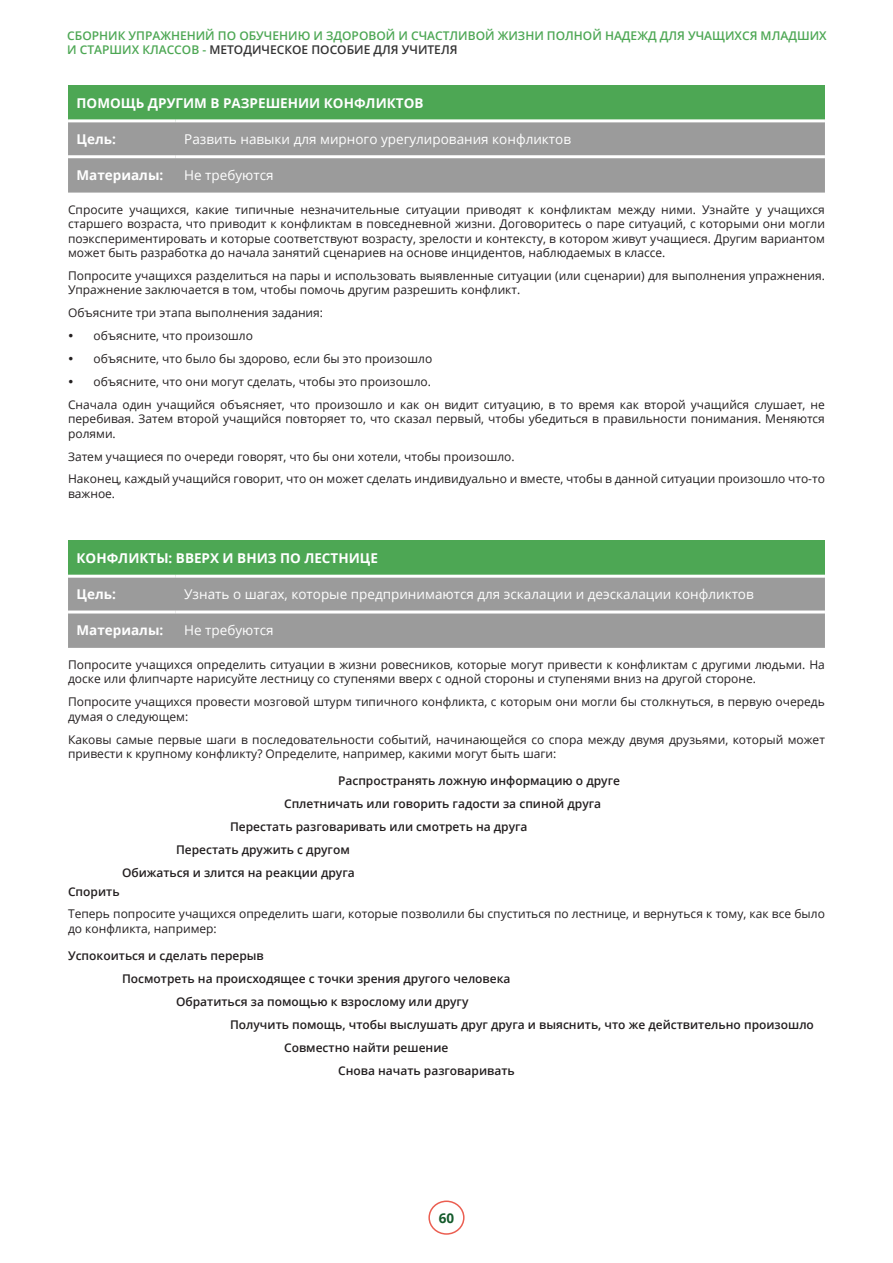
<style>
.page{position:relative;width:893px;height:1263px;background:#fff}
.page>*{position:absolute;margin:0;border:0;box-sizing:border-box;transform-origin:0 0}
.t1{font:13.5px "Open Sans";color:#fff}
.t2{font:700 13.5px "Open Sans";color:#fff}
.t3{font:700 13.5px "Open Sans";color:#135a2b}
.t4{font:12px/14.4px "Open Sans";color:#231f20}
.t5{font:600 12px "Open Sans";color:#231f20}
.t6{font:600 12px/14.4px "Open Sans";color:#4da754}
.s1{color:#333}
</style>
<div class="page">
<div style="left:428px;top:1200px;width:37px;height:35px;border:2px solid #eb5e51;border-radius:50%"></div>
<div style="left:68px;top:85px;width:757px;height:36px;background:#4da754"></div>
<div style="left:68px;top:122px;width:757px;height:71px;background:#9b9b9b"></div>
<hr style="left:68px;top:119px;width:108px;height:3px;background:#fff">
<hr style="left:176px;top:119px;width:649px;height:3px;background:#fff">
<hr style="left:68px;top:155px;width:108px;height:3px;background:#fff">
<hr style="left:176px;top:155px;width:649px;height:3px;background:#fff">
<div style="left:68px;top:540px;width:757px;height:36px;background:#4da754"></div>
<div style="left:68px;top:578px;width:757px;height:70px;background:#9b9b9b"></div>
<hr style="left:68px;top:575px;width:108px;height:3px;background:#fff">
<hr style="left:176px;top:575px;width:649px;height:3px;background:#fff">
<hr style="left:68px;top:610px;width:108px;height:3px;background:#fff">
<hr style="left:176px;top:610px;width:649px;height:3px;background:#fff">
<p class="t6" style="left:67px;top:28px;width:761px">СБОРНИК УПРАЖНЕНИЙ ПО ОБУЧЕНИЮ И ЗДОРОВОЙ И СЧАСТЛИВОЙ ЖИЗНИ ПОЛНОЙ НАДЕЖД ДЛЯ УЧАЩИХСЯ МЛАДШИХ<br>И СТАРШИХ КЛАССОВ - <span class="s1">МЕТОДИЧЕСКОЕ ПОСОБИЕ ДЛЯ УЧИТЕЛЯ</span></p>
<p class="t2" style="left:77px;top:94px;width:348px">ПОМОЩЬ ДРУГИМ В РАЗРЕШЕНИИ КОНФЛИКТОВ</p>
<p class="t2" style="left:77px;top:130px;width:41px">Цель:</p>
<p class="t1" style="left:184px;top:130px;width:388px">Развить навыки для мирного урегулирования конфликтов</p>
<p class="t2" style="left:77px;top:165px;width:88px">Материалы:</p>
<p class="t1" style="left:184px;top:166px;width:91px">Не требуются</p>
<p class="t4" style="left:68px;top:202px;width:758px;text-align:justify">Спросите учащихся, какие типичные незначительные ситуации приводят к конфликтам между ними. Узнайте у учащихся старшего возраста, что приводит к конфликтам в повседневной жизни. Договоритесь о паре ситуаций, с которыми они могли поэкспериментировать и которые соответствуют возрасту, зрелости и контексту, в котором живут учащиеся. Другим вариантом может быть разработка до начала занятий сценариев на основе инцидентов, наблюдаемых в классе.</p>
<p class="t4" style="left:68px;top:268px;width:758px">Попросите учащихся разделиться на пары и использовать выявленные ситуации (или сценарии) для выполнения упражнения.<br>Упражнение заключается в том, чтобы помочь другим разрешить конфликт.</p>
<p class="t4" style="left:68px;top:305px;width:257px">Объясните три этапа выполнения задания:</p>
<p class="t4" style="left:94px;top:328px;width:161px">объясните, что произошло</p>
<p class="t4" style="left:94px;top:351px;width:340px">объясните, что было бы здорово, если бы это произошло</p>
<p class="t4" style="left:94px;top:374px;width:339px">объясните, что они могут сделать, чтобы это произошло.</p>
<p class="t4" style="left:68px;top:397px;width:758px">Сначала один учащийся объясняет, что произошло и как он видит ситуацию, в то время как второй учащийся слушает, не</p>
<p class="t4" style="left:68px;top:411px;width:758px">перебивая. Затем второй учащийся повторяет то, что сказал первый, чтобы убедиться в правильности понимания. Меняются ролями.</p>
<p class="t4" style="left:68px;top:444px;width:758px;line-height:23px">Затем учащиеся по очереди говорят, что бы они хотели, чтобы произошло.<br>Наконец, каждый учащийся говорит, что он может сделать индивидуально и вместе, чтобы в данной ситуации произошло что-то</p>
<p class="t4" style="left:68px;top:486px;width:49px">важное.</p>
<p class="t2" style="left:77px;top:549px;width:303px">КОНФЛИКТЫ: ВВЕРХ И ВНИЗ ПО ЛЕСТНИЦЕ</p>
<p class="t2" style="left:77px;top:585px;width:41px">Цель:</p>
<p class="t1" style="left:184px;top:585px;width:571px">Узнать о шагах, которые предпринимаются для эскалации и деэскалации конфликтов</p>
<p class="t2" style="left:77px;top:621px;width:88px">Материалы:</p>
<p class="t1" style="left:184px;top:621px;width:91px">Не требуются</p>
<p class="t4" style="left:68px;top:657px;width:758px">Попросите учащихся определить ситуации в жизни ровесников, которые могут привести к конфликтам с другими людьми. На доске или флипчарте нарисуйте лестницу со ступенями вверх с одной стороны и ступенями вниз на другой стороне.</p>
<p class="t4" style="left:68px;top:694px;width:758px">Попросите учащихся провести мозговой штурм типичного конфликта, с которым они могли бы столкнуться, в первую очередь думая о следующем:</p>
<p class="t4" style="left:68px;top:732px;width:758px">Каковы самые первые шаги в последовательности событий, начинающейся со спора между двумя друзьями, который может привести к крупному конфликту? Определите, например, какими могут быть шаги:</p>
<p class="t5" style="left:338px;top:773px;width:284px">Распространять ложную информацию о друге</p>
<p class="t5" style="left:284px;top:795px;width:319px">Сплетничать или говорить гадости за спиной друга</p>
<p class="t5" style="left:230px;top:818px;width:299px">Перестать разговаривать или смотреть на друга</p>
<p class="t5" style="left:176px;top:841px;width:175px">Перестать дружить с другом</p>
<p class="t5" style="left:122px;top:864px;width:234px">Обижаться и злится на реакции друга</p>
<p class="t5" style="left:68px;top:883px;width:53px">Спорить</p>
<p class="t4" style="left:68px;top:906px;width:758px">Теперь попросите учащихся определить шаги, которые позволили бы спуститься по лестнице, и вернуться к тому, как все было до конфликта, например:</p>
<p class="t5" style="left:68px;top:947px;width:197px">Успокоиться и сделать перерыв</p>
<p class="t5" style="left:122px;top:970px;width:390px">Посмотреть на происходящее с точки зрения другого человека</p>
<p class="t5" style="left:176px;top:993px;width:294px">Обратиться за помощью к взрослому или другу</p>
<p class="t5" style="left:230px;top:1016px;width:585px">Получить помощь, чтобы выслушать друг друга и выяснить, что же действительно произошло</p>
<p class="t5" style="left:284px;top:1039px;width:166px">Совместно найти решение</p>
<p class="t5" style="left:338px;top:1062px;width:178px">Снова начать разговаривать</p>
<p class="t3" style="left:439px;top:1208px;width:17px">60</p>
</div>
